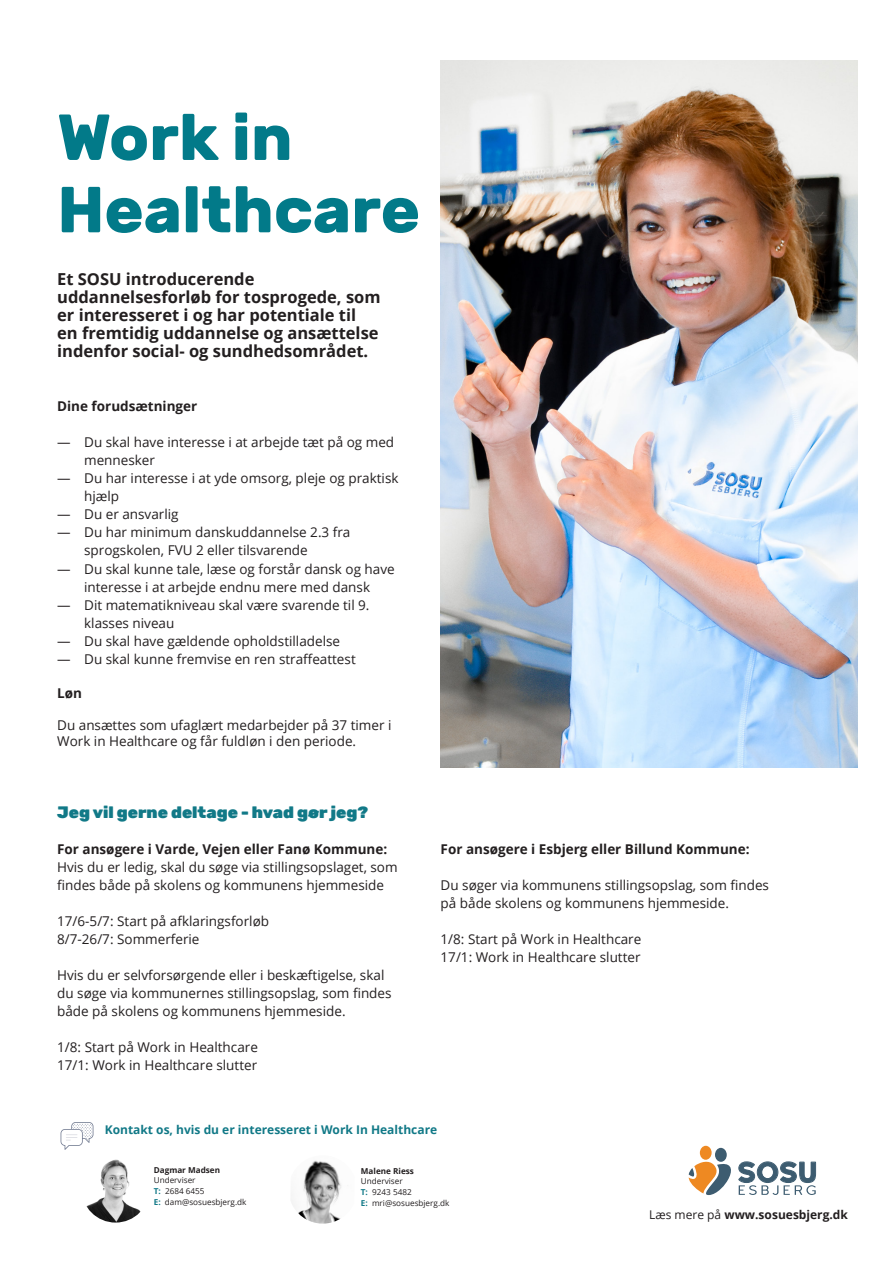
<style>
.page{position:relative;width:893px;height:1263px;background:#fff}
.page>*{position:absolute;margin:0;border:0;box-sizing:border-box;transform-origin:0 0}
.t1{font:700 64.95px "Rubik";color:#027a89}
.t2{font:700 16.5px/18px "Open Sans";color:#231f20}
.t3{font:900 16.5px "Rubik";color:#117987}
.t4{font:13.5px/18px "Open Sans";color:#231f20}
.t5{font:700 13.5px "Open Sans";color:#231f20}
.t6{font:700 12px "Open Sans";color:#117987}
.brød{font:700 12px "Open Sans";color:#231f20}
.t7{font:8.1px "Open Sans";color:#231f20}
.t8{font:700 8.1px/10.6px "Open Sans";color:#231f20}
.s1{font-weight:400}
.s2{font-weight:700;color:#117987}
</style>
<div class="page">
<img style="left:441px;top:61px;width:417px;height:706px">
<div style="left:700px;top:1146px;width:12px;height:14px;background:#ee8922;border-radius:50%"></div>
<div style="left:715px;top:1148px;width:12px;height:14px;background:#3d5c70;border-radius:50%"></div>
<svg style="left:689px;top:1158px;width:127px;height:37px"></svg>
<svg style="left:61px;top:1122px;width:32px;height:28px"></svg>
<img style="left:81px;top:1154px;width:69px;height:68px;border-radius:34px">
<img style="left:291px;top:1160px;width:51px;height:64px">
<p class="t1" style="left:57px;top:99px;width:237px">Work in</p>
<p class="t1" style="left:57px;top:172px;width:364px">Healthcare</p>
<p class="t2" style="left:57px;top:270px;width:325px">Et SOSU introducerende uddannelsesforløb for tosprogede, som er interesseret i og har potentiale til en fremtidig uddannelse og ansættelse indenfor social- og sundhedsområdet.</p>
<p class="t5" style="left:57px;top:397px;width:142px">Dine forudsætninger</p>
<p class="t4" style="left:84px;top:433px;width:312px;text-indent:-27px">― Du skal have interesse i at arbejde tæt på og med mennesker</p>
<p class="t4" style="left:84px;top:469px;width:316px;text-indent:-27px">― Du har interesse i at yde omsorg, pleje og praktisk hjælp</p>
<p class="t4" style="left:57px;top:505px;width:123px">― Du er ansvarlig</p>
<p class="t4" style="left:84px;top:523px;width:268px;text-indent:-27px">― Du har minimum danskuddannelse 2.3 fra sprogskolen, FVU 2 eller tilsvarende</p>
<p class="t4" style="left:57px;top:559px;width:339px;text-align:center">― Du skal kunne tale, læse og forstår dansk og have interesse i at arbejde endnu mere med dansk</p>
<p class="t4" style="left:84px;top:595px;width:287px;text-indent:-27px">― Dit matematikniveau skal være svarende til 9. klasses niveau</p>
<p class="t4" style="left:57px;top:631px;width:284px">― Du skal have gældende opholdstilladelse</p>
<p class="t4" style="left:57px;top:649px;width:300px">― Du skal kunne fremvise en ren straffeattest</p>
<p class="t5" style="left:57px;top:683px;width:26px">Løn</p>
<p class="t4" style="left:57px;top:717px;width:336px;line-height:16.2px">Du ansættes som ufaglært medarbejder på 37 timer i<br>Work in Healthcare og får fuldløn i den periode.</p>
<p class="t3" style="left:57px;top:803px;width:312px">Jeg vil gerne deltage - hvad gør jeg?</p>
<p class="t5" style="left:57px;top:840px;width:332px">For ansøgere i Varde, Vejen eller Fanø Kommune:</p>
<p class="t4" style="left:57px;top:858px;width:342px">Hvis du er ledig, skal du søge via stillingsopslaget, som findes både på skolens og kommunens hjemmeside</p>
<p class="t4" style="left:57px;top:912px;width:213px">17/6-5/7: Start på afklaringsforløb</p>
<p class="t4" style="left:57px;top:930px;width:144px">8/7-26/7: Sommerferie</p>
<p class="t4" style="left:57px;top:966px;width:336px">Hvis du er selvforsørgende eller i beskæftigelse, skal du søge via kommunernes stillingsopslag, som findes både på skolens og kommunens hjemmeside.</p>
<p class="t4" style="left:57px;top:1038px;width:202px">1/8: Start på Work in Healthcare</p>
<p class="t4" style="left:57px;top:1056px;width:201px">17/1: Work in Healthcare slutter</p>
<p class="t5" style="left:441px;top:839px;width:310px">For ansøgere i Esbjerg eller Billund Kommune:</p>
<p class="t4" style="left:441px;top:875px;width:330px">Du søger via kommunens stillingsopslag, som findes på både skolens og kommunens hjemmeside.</p>
<p class="t4" style="left:441px;top:929px;width:202px">1/8: Start på Work in Healthcare</p>
<p class="t4" style="left:441px;top:947px;width:201px">17/1: Work in Healthcare slutter</p>
<p class="t6" style="left:105px;top:1121px;width:334px">Kontakt os, hvis du er interesseret i Work In Healthcare</p>
<p class="t8" style="left:154px;top:1164px;width:68px">Dagmar Madsen<br><span class="s1">Underviser</span></p>
<p class="t7" style="left:154px;top:1185px;width:52px"><span class="s2">T:</span> 2684 6455</p>
<p class="t7" style="left:154px;top:1196px;width:94px"><span class="s2">E:</span> dam@sosuesbjerg.dk</p>
<p class="t8" style="left:361px;top:1165px;width:55px">Malene Riess<br><span class="s1">Underviser</span></p>
<p class="t7" style="left:361px;top:1186px;width:52px"><span class="s2">T:</span> 9243 5482</p>
<p class="t7" style="left:361px;top:1197px;width:90px"><span class="s2">E:</span> mri@sosuesbjerg.dk</p>
<p class="brød" style="left:649px;top:1206px;width:200px"><span class="s1">Læs mere på</span> www.sosuesbjerg.dk</p>
</div>
